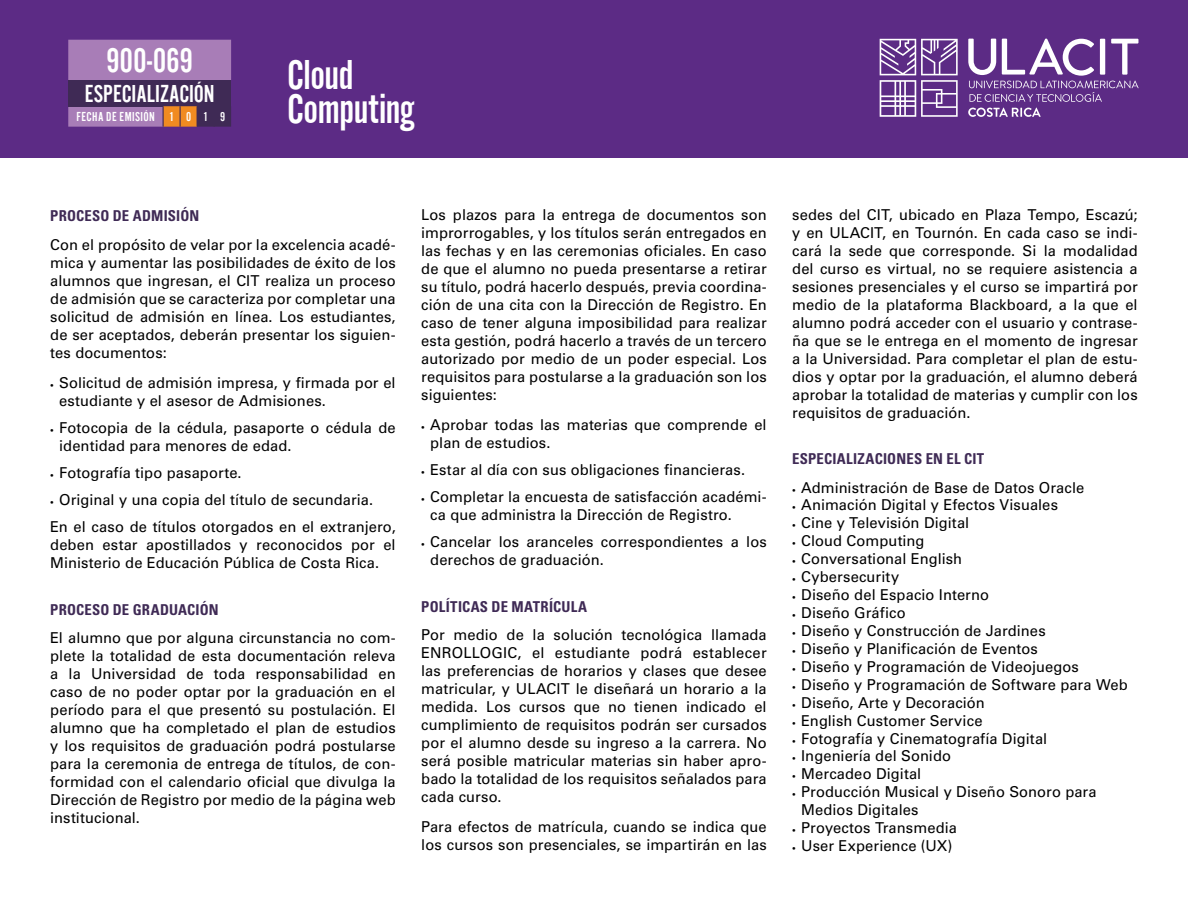
<style>
.page{position:relative;width:1188px;height:918px;background:#fff}
.page>*{position:absolute;margin:0;border:0;box-sizing:border-box;transform-origin:0 0}
.t1{font:43.5px/34.5px "Alternate Got No 2 D";letter-spacing:-.01em;color:#fff}
.t2{font:36px "Alternate Got No 2 D";letter-spacing:-.01em;color:#fff}
.t3{font:25.5px "Alternate Got No 2 D";color:#fff}
.t4{font:18.6px "Alternate Got No 2 D";color:#fff}
.t5{font:15px/18px "Univers LT Std";letter-spacing:.005em;color:#000}
.t6{font:700 condensed 15px "Univers";letter-spacing:.015em;color:#3f2a55}
.t7{font:13.5px "Alternate Got No 2 D";letter-spacing:.03em;color:#fff}
.s1{font-family:"Helvetica Neue";font-stretch:condensed;font-size:7.5px}
</style>
<div class="page">
<div style="left:0;top:0;width:1188px;height:157px;background:#5c2b85"></div>
<svg style="left:968px;top:108px;width:73px;height:9px"></svg>
<svg style="left:880px;top:39px;width:78px;height:78px"></svg>
<svg style="left:968px;top:39px;width:171px;height:63px"></svg>
<svg style="left:68px;top:39px;width:163px;height:88px;background:#845f8c"></svg>
<h2 class="t2" style="left:106px;top:22px;width:88px">000-000</h2>
<h3 class="t3" style="left:85px;top:61px;width:131px">ESPECIALIZACIÓN</h3>
<p class="t4" style="left:120px;top:89px;width:62px">00 créditos</p>
<p class="t7" style="left:76px;top:114px;width:150px">FECHA DE EMISIÓN 1 0 1 9</p>
<h2 class="t2" style="left:106px;top:41px;width:88px">900-069</h2>
<h3 class="t3" style="left:85px;top:80px;width:131px">ESPECIALIZACIÓN</h3>
<p class="t7" style="left:76px;top:110px;width:150px">FECHA DE EMISIÓN 1 0 1 9</p>
<h1 class="t1" style="left:287px;top:57px;width:129px">Cloud<br>Computing</h1>
<h1 class="t1" style="left:287px;top:92px;width:95px">N bre</h1>
<p class="t6" style="left:50px;top:207px;width:151px">PROCESO DE ADMISIÓN</p>
<p class="t5" style="left:50px;top:235px;width:347px;text-align:justify">Con el propósito de velar por la excelencia acadé&shy;mica y aumentar las posibilidades de éxito de los alumnos que ingresan, el CIT realiza un proceso de admisión que se caracteriza por completar una solicitud de admisión en línea. Los estudiantes, de ser aceptados, deberán presentar los siguien&shy;tes documentos:</p>
<p class="t5" style="left:59px;top:373px;width:338px;text-indent:-9px"><span class="s1">•</span> Solicitud de admisión impresa, y firmada por el estudiante y el asesor de Admisiones.</p>
<p class="t5" style="left:59px;top:418px;width:338px;text-indent:-9px"><span class="s1">•</span> Fotocopia de la cédula, pasaporte o cédula de identidad para menores de edad.</p>
<p class="t5" style="left:50px;top:463px;width:193px"><span class="s1">•</span> Fotografía tipo pasaporte.</p>
<p class="t5" style="left:50px;top:486px;width:347px;line-height:27px"><span class="s1">•</span> Original y una copia del título de secundaria.<br>En el caso de títulos otorgados en el extranjero,</p>
<p class="t5" style="left:50px;top:535px;width:347px">deben estar apostillados y reconocidos por el<br>Ministerio de Educación Pública de Costa Rica.</p>
<p class="t6" style="left:50px;top:600px;width:170px">PROCESO DE GRADUACIÓN</p>
<p class="t5" style="left:50px;top:629px;width:347px;text-align:justify">El alumno que por alguna circunstancia no com&shy;plete la totalidad de esta documentación releva a la Universidad de toda responsabilidad en caso de no poder optar por la graduación en el período para el que presentó su postulación. El alumno que ha completado el plan de estudios y los requisitos de graduación podrá postularse para la ceremonia de entrega de títulos, de con&shy;formidad con el calendario oficial que divulga la Dirección de Registro por medio de la página web institucional.</p>
<p class="t5" style="left:421px;top:206px;width:347px;text-align:justify">Los plazos para la entrega de documentos son improrrogables, y los títulos serán entregados en las fechas y en las ceremonias oficiales. En caso de que el alumno no pueda presentarse a retirar su título, podrá hacerlo después, previa coordina&shy;ción de una cita con la Dirección de Registro. En caso de tener alguna imposibilidad para realizar esta gestión, podrá hacerlo a través de un tercero autorizado por medio de un poder especial. Los requisitos para postularse a la graduación son los siguientes:</p>
<p class="t5" style="left:430px;top:416px;width:338px;text-indent:-9px"><span class="s1">•</span> Aprobar todas las materias que comprende el plan de estudios.</p>
<p class="t5" style="left:421px;top:461px;width:325px"><span class="s1">•</span> Estar al día con sus obligaciones financieras.</p>
<p class="t5" style="left:430px;top:488px;width:338px;text-indent:-9px"><span class="s1">•</span> Completar la encuesta de satisfacción académi&shy;ca que administra la Dirección de Registro.</p>
<p class="t5" style="left:430px;top:533px;width:338px;text-indent:-9px"><span class="s1">•</span> Cancelar los aranceles correspondientes a los derechos de graduación.</p>
<p class="t6" style="left:421px;top:597px;width:167px">POLÍTICAS DE MATRÍCULA</p>
<p class="t5" style="left:421px;top:626px;width:347px;text-align:justify">Por medio de la solución tecnológica llamada ENROLLOGIC, el estudiante podrá establecer las preferencias de horarios y clases que desee matricular, y ULACIT le diseñará un horario a la medida. Los cursos que no tienen indicado el cumplimiento de requisitos podrán ser cursados por el alumno desde su ingreso a la carrera. No será posible matricular materias sin haber apro&shy;bado la totalidad de los requisitos señalados para cada curso.</p>
<p class="t5" style="left:421px;top:818px;width:347px">Para efectos de matrícula, cuando se indica que los cursos son presenciales, se impartirán en las</p>
<p class="t5" style="left:792px;top:206px;width:347px;text-align:justify">sedes del CIT, ubicado en Plaza Tempo, Escazú; y en ULACIT, en Tournón. En cada caso se indi&shy;cará la sede que corresponde. Si la modalidad del curso es virtual, no se requiere asistencia a sesiones presenciales y el curso se impartirá por medio de la plataforma Blackboard, a la que el alumno podrá acceder con el usuario y contrase&shy;ña que se le entrega en el momento de ingresar a la Universidad. Para completar el plan de estu&shy;dios y optar por la graduación, el alumno deberá aprobar la totalidad de materias y cumplir con los requisitos de graduación.</p>
<p class="t6" style="left:792px;top:450px;width:194px">ESPECIALIZACIONES EN EL CIT</p>
<p class="t5" style="left:792px;top:478px;width:294px"><span class="s1">•</span> Administración de Base de Datos Oracle</p>
<p class="t5" style="left:792px;top:496px;width:267px"><span class="s1">•</span> Animación Digital y Efectos Visuales</p>
<p class="t5" style="left:792px;top:514px;width:179px"><span class="s1">•</span> Cine y Televisión Digital</p>
<p class="t5" style="left:792px;top:532px;width:134px"><span class="s1">•</span> Cloud Computing</p>
<p class="t5" style="left:792px;top:550px;width:172px"><span class="s1">•</span> Conversational English</p>
<p class="t5" style="left:792px;top:568px;width:108px"><span class="s1">•</span> Cybersecurity</p>
<p class="t5" style="left:792px;top:586px;width:198px"><span class="s1">•</span> Diseño del Espacio Interno</p>
<p class="t5" style="left:792px;top:604px;width:115px"><span class="s1">•</span> Diseño Gráfico</p>
<p class="t5" style="left:792px;top:622px;width:255px"><span class="s1">•</span> Diseño y Construcción de Jardines</p>
<p class="t5" style="left:792px;top:640px;width:247px"><span class="s1">•</span> Diseño y Planificación de Eventos</p>
<p class="t5" style="left:792px;top:658px;width:288px"><span class="s1">•</span> Diseño y Programación de Videojuegos</p>
<p class="t5" style="left:792px;top:676px;width:337px"><span class="s1">•</span> Diseño y Programación de Software para Web</p>
<p class="t5" style="left:792px;top:693px;width:194px"><span class="s1">•</span> Diseño, Arte y Decoración</p>
<p class="t5" style="left:792px;top:711px;width:192px"><span class="s1">•</span> English Customer Service</p>
<p class="t5" style="left:792px;top:729px;width:257px"><span class="s1">•</span> Fotografía y Cinematografía Digital</p>
<p class="t5" style="left:792px;top:747px;width:160px"><span class="s1">•</span> Ingeniería del Sonido</p>
<p class="t5" style="left:792px;top:765px;width:131px"><span class="s1">•</span> Mercadeo Digital</p>
<p class="t5" style="left:801px;top:783px;width:297px;text-indent:-9px"><span class="s1">•</span> Producción Musical y Diseño Sonoro para<br>Medios Digitales</p>
<p class="t5" style="left:792px;top:819px;width:166px"><span class="s1">•</span> Proyectos Transmedia</p>
<p class="t5" style="left:792px;top:837px;width:162px"><span class="s1">•</span> User Experience (UX)</p>
</div>
